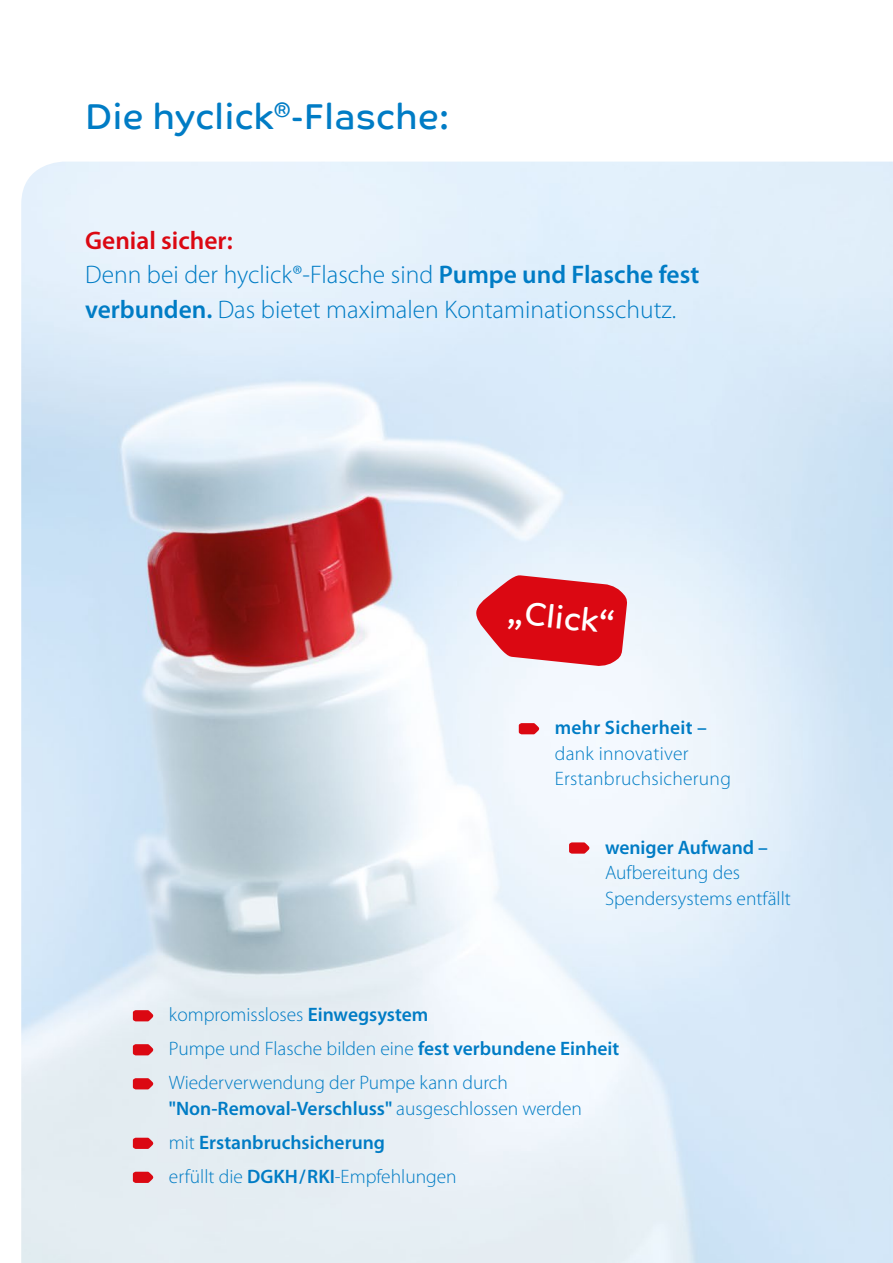
<style>
.page{position:relative;width:893px;height:1263px;background:#fff}
.page>*{position:absolute;margin:0;border:0;box-sizing:border-box;transform-origin:0 0}
.t1{font:36px "Co Text";color:#007cc5}
.t2{font:32.25px "Co Text";color:#fff}
.t3{font:300 25.5px/34.5px "Myriad Pro";color:#007cc5}
.t4{font:300 19.5px/25.5px "Myriad Pro";color:#007cc5}
.t5{font:600 19.5px/34px "Myriad Pro";color:#007cc5}
.s1{font-weight:600;color:#db0812}
.s2{font-weight:600}
.s3{font-weight:300}
</style>
<div class="page">
<img style="left:21px;top:162px;width:872px;height:1101px">
<svg style="left:519px;top:723px;width:20px;height:11px"></svg>
<svg style="left:569px;top:842px;width:20px;height:12px"></svg>
<svg style="left:133px;top:1010px;width:20px;height:11px"></svg>
<svg style="left:133px;top:1044px;width:20px;height:11px"></svg>
<svg style="left:133px;top:1078px;width:20px;height:11px"></svg>
<svg style="left:133px;top:1138px;width:20px;height:11px"></svg>
<svg style="left:133px;top:1172px;width:20px;height:11px"></svg>
<svg style="left:476px;top:575px;width:151px;height:92px;background:#de3c46"></svg>
<h1 class="t1" style="left:85px;top:95px;width:366px">Die hyclick<sup>®</sup>-Flasche:</h1>
<h3 class="t3" style="left:85px;top:223px;width:616px"><span class="s1">Genial sicher:<br></span>Denn bei der hyclick®-Flasche sind <span class="s2">Pumpe und Flasche fest verbunden.</span> Das bietet maximalen Kontaminationsschutz.</h3>
<h2 class="t2" style="left:510px;top:593px;width:109px;rotate:6deg">„Click“</h2>
<p class="t5" style="left:555px;top:710px;width:154px">mehr Sicherheit –</p>
<p class="t4" style="left:555px;top:741px;width:178px">dank innovativer<br>Erstanbruchsicherung</p>
<p class="t5" style="left:605px;top:829px;width:164px">weniger Aufwand –</p>
<p class="t4" style="left:605px;top:860px;width:187px">Aufbereitung des<br>Spendersystems entfällt</p>
<p class="t4" style="left:169px;top:998px;width:452px;line-height:34px">kompromissloses <span class="s2">Einwegsystem<br></span>Pumpe und Flasche bilden eine <span class="s2">fest verbundene Einheit<br></span>Wiederverwendung der Pumpe kann durch</p>
<p class="t5" style="left:169px;top:1091px;width:415px">"Non-Removal-Verschluss" <span class="s3">ausgeschlossen werden mit</span> Erstanbruchsicherung<br><span class="s3">erfüllt die</span> DGKH/RKI<span class="s3">-Empfehlungen</span></p>
</div>
